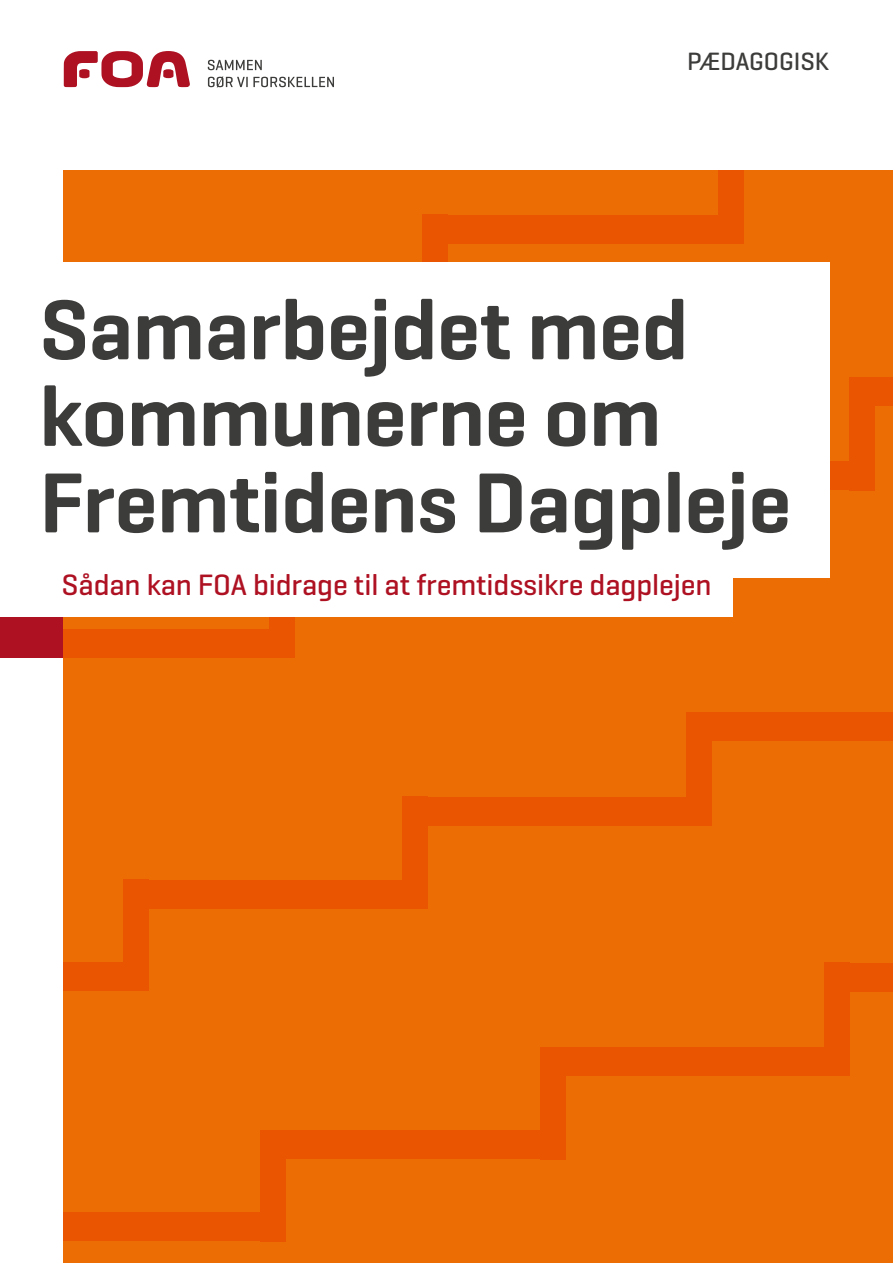
<style>
.page{position:relative;width:893px;height:1263px;background:#fff}
.page>*{position:absolute;margin:0;border:0;box-sizing:border-box;transform-origin:0 0}
.t1{font:600 86.55px/86.6px "Geogrotesque";letter-spacing:-.005em;color:#3c3c3b}
.t2{font:500 30px "Geogrotesque";letter-spacing:-.005em;color:#ae1122}
.t3{font:500 25.5px "Geogrotesque";color:#3c3c3b}
</style>
<div class="page">
<div style="left:0;top:615px;width:70px;height:43px;background:#ae1122"></div>
<div style="left:64px;top:170px;width:829px;height:1093px;background:#ed6d05"></div>
<div style="left:435px;top:215px;width:299px;height:28px;background:#e95500"></div>
<div style="left:422px;top:215px;width:25px;height:113px;background:#e95500"></div>
<div style="left:719px;top:170px;width:25px;height:74px;background:#e95500"></div>
<div style="left:64px;top:962px;width:72px;height:29px;background:#e95500"></div>
<div style="left:136px;top:880px;width:277px;height:28px;background:#e95500"></div>
<div style="left:699px;top:712px;width:194px;height:29px;background:#e95500"></div>
<div style="left:413px;top:797px;width:286px;height:28px;background:#e95500"></div>
<div style="left:124px;top:880px;width:25px;height:111px;background:#e95500"></div>
<div style="left:403px;top:797px;width:25px;height:112px;background:#e95500"></div>
<div style="left:687px;top:712px;width:25px;height:113px;background:#e95500"></div>
<div style="left:64px;top:629px;width:215px;height:29px;background:#e95500"></div>
<div style="left:565px;top:461px;width:300px;height:29px;background:#e95500"></div>
<div style="left:862px;top:377px;width:31px;height:29px;background:#e95500"></div>
<div style="left:269px;top:546px;width:25px;height:112px;background:#e95500"></div>
<div style="left:850px;top:377px;width:25px;height:113px;background:#e95500"></div>
<div style="left:64px;top:1212px;width:209px;height:29px;background:#e95500"></div>
<div style="left:273px;top:1130px;width:277px;height:29px;background:#e95500"></div>
<div style="left:836px;top:963px;width:57px;height:28px;background:#e95500"></div>
<div style="left:550px;top:1047px;width:286px;height:29px;background:#e95500"></div>
<div style="left:261px;top:1130px;width:25px;height:111px;background:#e95500"></div>
<div style="left:540px;top:1047px;width:25px;height:112px;background:#e95500"></div>
<div style="left:824px;top:963px;width:25px;height:113px;background:#e95500"></div>
<svg style="left:64px;top:51px;width:126px;height:36px"></svg>
<svg style="left:208px;top:76px;width:126px;height:12px"></svg>
<svg style="left:208px;top:60px;width:54px;height:10px"></svg>
<div style="left:0;top:263px;width:829px;height:315px;background:#fff"></div>
<div style="left:0;top:551px;width:733px;height:65px;background:#fff"></div>
<p class="t3" style="left:687px;top:46px;width:144px">PÆDAGOGISK</p>
<h1 class="t1" style="left:39px;top:286px;width:753px">Samarbejdet med kommunerne om<br>Fremtidens Dagpleje</h1>
<p class="t2" style="left:62px;top:566px;width:651px">Sådan kan FOA bidrage til at fremtidssikre dagplejen</p>
</div>
